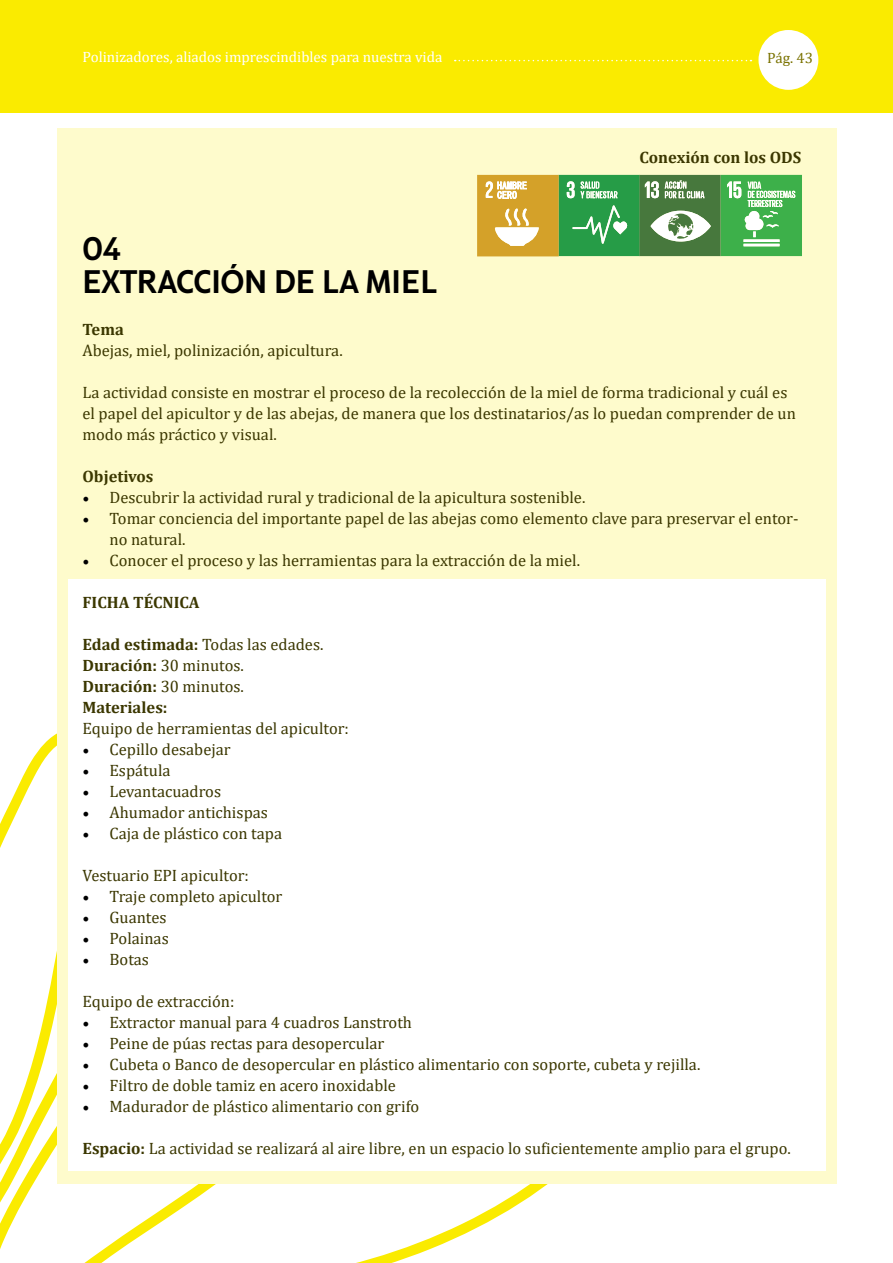
<style>
.page{position:relative;width:893px;height:1263px;background:#fff}
.page>*{position:absolute;margin:0;border:0;box-sizing:border-box;transform-origin:0 0}
.t1{font:28.5px/33px "June Expt Variable Active";color:#000}
.t2{font:16.5px/21px "Cambria";color:#3b3700}
.t3{font:700 16.5px/21px "Cambria";color:#3b3700}
.t4{font:15px "Cambria";color:#fff}
.t5{font:15px "Cambria";color:#7a7200}
.s1{font-family:"Minion Pro";font-size:18px;color:#000}
.s2{font-weight:400}
.s3{font-weight:700}
</style>
<div class="page">
<div style="left:0;top:0;width:893px;height:112px;background:#faeb00"></div>
<div style="left:758px;top:30px;width:60px;height:60px;background:#fff;border-radius:50%"></div>
<svg style="left:455px;top:60px;width:296px;height:1px"></svg>
<svg style="left:0;top:733px;width:699px;height:530px"></svg>
<div style="left:57px;top:128px;width:779px;height:1055px;background:#fefbcc"></div>
<div style="left:68px;top:579px;width:757px;height:591px;background:#fff"></div>
<svg style="left:477px;top:175px;width:325px;height:81px;background:#7bab5f"></svg>
<p class="t4" style="left:82px;top:48px;width:361px">Polinizadores, aliados imprescindibles para nuestra vida</p>
<p class="t5" style="left:767px;top:49px;width:47px">Pág. 43</p>
<p class="t3" style="left:640px;top:146px;width:163px">Conexión con los ODS</p>
<h1 class="t1" style="left:82px;top:232px;width:356px">04<br>EXTRACCIÓN DE LA MIEL</h1>
<p class="t3" style="left:82px;top:318px;width:43px">Tema</p>
<p class="t2" style="left:82px;top:340px;width:262px">Abejas, miel, polinización, apicultura.</p>
<p class="t2" style="left:82px;top:382px;width:715px">La actividad consiste en mostrar el proceso de la recolección de la miel de forma tradicional y cuál es el papel del apicultor y de las abejas, de manera que los destinatarios/as lo puedan comprender de un modo más práctico y visual.</p>
<p class="t3" style="left:82px;top:465px;width:73px">Objetivos</p>
<p class="t2" style="left:82px;top:487px;width:504px"><span class="s1">•</span> Descubrir la actividad rural y tradicional de la apicultura sostenible.</p>
<p class="t2" style="left:110px;top:508px;width:691px;text-indent:-27px"><span class="s1">•</span> Tomar conciencia del importante papel de las abejas como elemento clave para preservar el entor&shy;no natural.</p>
<p class="t2" style="left:82px;top:550px;width:499px"><span class="s1">•</span> Conocer el proceso y las herramientas para la extracción de la miel.</p>
<p class="t3" style="left:83px;top:591px;width:119px">FICHA TÉCNICA</p>
<p class="t3" style="left:83px;top:633px;width:242px">Edad estimada: <span class="s2">Todas las edades.<br></span>Duración: <span class="s2">30 minutos.<br></span>Duración: <span class="s2">30 minutos.<br></span>Materiales:</p>
<p class="t2" style="left:83px;top:718px;width:268px">Equipo de herramientas del apicultor:</p>
<p class="t2" style="left:82px;top:739px;width:150px"><span class="s1">•</span> Cepillo desabejar</p>
<p class="t2" style="left:82px;top:760px;width:90px"><span class="s1">•</span> Espátula</p>
<p class="t2" style="left:82px;top:781px;width:140px"><span class="s1">•</span> Levantacuadros</p>
<p class="t2" style="left:82px;top:802px;width:187px"><span class="s1">•</span> Ahumador antichispas</p>
<p class="t2" style="left:82px;top:823px;width:201px"><span class="s1">•</span> Caja de plástico con tapa</p>
<p class="t2" style="left:83px;top:865px;width:168px">Vestuario EPI apicultor:</p>
<p class="t2" style="left:82px;top:886px;width:201px"><span class="s1">•</span> Traje completo apicultor</p>
<p class="t2" style="left:82px;top:907px;width:86px"><span class="s1">•</span> Guantes</p>
<p class="t2" style="left:82px;top:928px;width:88px"><span class="s1">•</span> Polainas</p>
<p class="t2" style="left:82px;top:949px;width:68px"><span class="s1">•</span> Botas</p>
<p class="t2" style="left:83px;top:991px;width:154px">Equipo de extracción:</p>
<p class="t2" style="left:82px;top:1012px;width:331px"><span class="s1">•</span> Extractor manual para 4 cuadros Lanstroth</p>
<p class="t2" style="left:82px;top:1033px;width:303px"><span class="s1">•</span> Peine de púas rectas para desopercular</p>
<p class="t2" style="left:82px;top:1054px;width:619px"><span class="s1">•</span> Cubeta o Banco de desopercular en plástico alimentario con soporte, cubeta y rejilla.</p>
<p class="t2" style="left:82px;top:1075px;width:315px"><span class="s1">•</span> Filtro de doble tamiz en acero inoxidable</p>
<p class="t2" style="left:82px;top:1096px;width:338px"><span class="s1">•</span> Madurador de plástico alimentario con grifo</p>
<p class="t2" style="left:83px;top:1138px;width:710px"><span class="s3">Espacio:</span> La actividad se realizará al aire libre, en un espacio lo suficientemente amplio para el grupo.</p>
</div>
